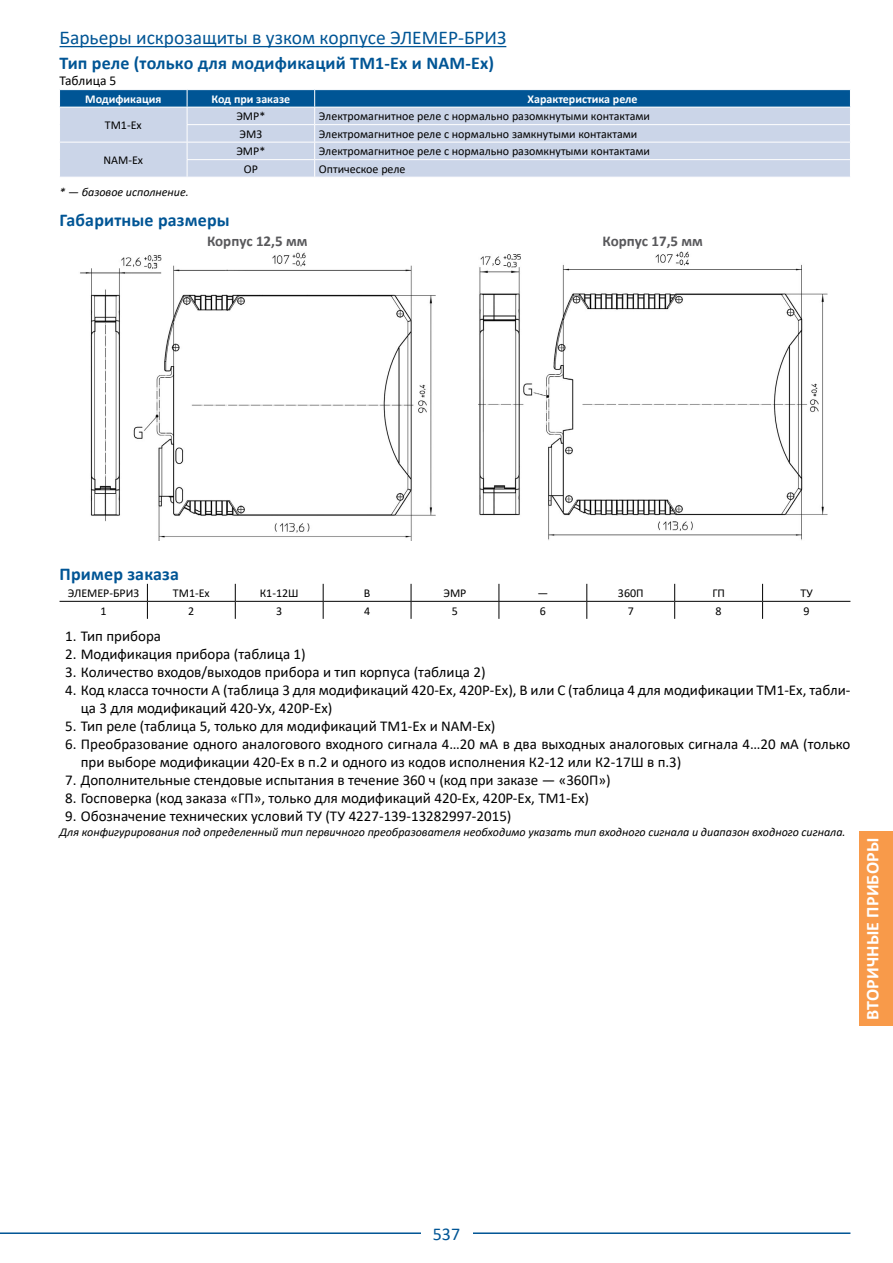
<style>
.page{position:relative;width:893px;height:1263px;background:#fff}
.page>*{position:absolute;margin:0;border:0;box-sizing:border-box;transform-origin:0 0}
.t1{font:19.5px "Calibri";color:#005595}
.t2{font:700 18px "Calibri";letter-spacing:.01em;color:#005595}
.t3{font:700 18px "Calibri";letter-spacing:.01em;color:#fff}
.t4{font:18px "Calibri";color:#005595}
.t5{font:15px/18px "Calibri";color:#000}
.t6{font:700 15px "Calibri";color:#58585b}
.t7{font:13.5px "Calibri";color:#000}
.t8{font:12px "Calibri";color:#000}
.t9{font:italic 12px "Calibri";color:#000}
.t10{font:700 12px "Calibri";color:#fff}
</style>
<div class="page">
<hr style="left:0;top:1232px;width:850px;height:2px;background:#005595">
<hr style="left:60px;top:46px;width:446px;height:1px;background:#005595">
<div style="left:421px;top:1225px;width:51px;height:16px;background:#fff"></div>
<div style="left:859px;top:832px;width:34px;height:194px;background:#f89a4a"></div>
<svg style="left:59px;top:90px;width:792px;height:87px;background:#a7bed9"></svg>
<img style="left:80px;top:252px;width:356px;height:289px">
<img style="left:478px;top:252px;width:349px;height:289px">
<hr style="left:60px;top:601px;width:87px;height:1px;background:#000">
<hr style="left:147px;top:601px;width:88px;height:1px;background:#000">
<svg style="left:147px;top:584px;width:1px;height:35px"></svg>
<hr style="left:235px;top:601px;width:88px;height:1px;background:#000">
<svg style="left:235px;top:584px;width:1px;height:35px"></svg>
<hr style="left:323px;top:601px;width:88px;height:1px;background:#000">
<svg style="left:323px;top:584px;width:1px;height:35px"></svg>
<hr style="left:411px;top:601px;width:88px;height:1px;background:#000">
<svg style="left:411px;top:584px;width:1px;height:35px"></svg>
<hr style="left:499px;top:601px;width:88px;height:1px;background:#000">
<svg style="left:499px;top:584px;width:1px;height:35px"></svg>
<hr style="left:587px;top:601px;width:88px;height:1px;background:#000">
<svg style="left:586px;top:584px;width:1px;height:35px"></svg>
<hr style="left:675px;top:601px;width:88px;height:1px;background:#000">
<svg style="left:674px;top:584px;width:1px;height:35px"></svg>
<hr style="left:763px;top:601px;width:87px;height:1px;background:#000">
<svg style="left:762px;top:584px;width:1px;height:35px"></svg>
<h1 class="t1" style="left:60px;top:24px;width:448px">Барьеры искрозащиты в узком корпусе ЭЛЕМЕР-БРИЗ</h1>
<p class="t2" style="left:60px;top:50px;width:436px">Тип реле (только для модификаций ТМ1-Ех и NAM-Ex)</p>
<p class="t7" style="left:60px;top:71px;width:58px">Таблица 5</p>
<p class="t10" style="left:85px;top:90px;width:78px">Модификация</p>
<p class="t10" style="left:212px;top:90px;width:80px">Код при заказе</p>
<p class="t10" style="left:528px;top:90px;width:111px">Характеристика реле</p>
<p class="t8" style="left:105px;top:117px;width:38px">ТМ1-Ех</p>
<p class="t8" style="left:236px;top:108px;width:31px">ЭМР*</p>
<p class="t8" style="left:319px;top:108px;width:333px">Электромагнитное реле с нормально разомкнутыми контактами</p>
<p class="t8" style="left:240px;top:126px;width:24px">ЭМЗ</p>
<p class="t8" style="left:319px;top:126px;width:320px">Электромагнитное реле с нормально замкнутыми контактами</p>
<p class="t8" style="left:103px;top:152px;width:41px">NAM-Ех</p>
<p class="t8" style="left:236px;top:143px;width:31px">ЭМР*</p>
<p class="t8" style="left:319px;top:143px;width:333px">Электромагнитное реле с нормально разомкнутыми контактами</p>
<p class="t8" style="left:244px;top:161px;width:16px">ОР</p>
<p class="t8" style="left:319px;top:161px;width:88px">Оптическое реле</p>
<p class="t9" style="left:60px;top:184px;width:131px">* — базовое исполнение.</p>
<p class="t2" style="left:60px;top:208px;width:172px">Габаритные размеры</p>
<p class="t6" style="left:207px;top:230px;width:102px">Корпус 12,5 мм</p>
<p class="t6" style="left:602px;top:230px;width:102px">Корпус 17,5 мм</p>
<p class="t2" style="left:60px;top:561px;width:121px">Пример заказа</p>
<p class="t8" style="left:68px;top:585px;width:73px">ЭЛЕМЕР-БРИЗ</p>
<p class="t8" style="left:173px;top:585px;width:38px">ТМ1-Ех</p>
<p class="t8" style="left:260px;top:585px;width:40px">К1-12Ш</p>
<p class="t8" style="left:364px;top:585px;width:8px">В</p>
<p class="t8" style="left:443px;top:585px;width:25px">ЭМР</p>
<p class="t8" style="left:537px;top:585px;width:12px">—</p>
<p class="t8" style="left:618px;top:585px;width:27px">360П</p>
<p class="t8" style="left:712px;top:585px;width:14px">ГП</p>
<p class="t8" style="left:800px;top:585px;width:14px">ТУ</p>
<p class="t8" style="left:100px;top:602px;width:8px">1</p>
<p class="t8" style="left:188px;top:602px;width:8px">2</p>
<p class="t8" style="left:276px;top:602px;width:8px">3</p>
<p class="t8" style="left:364px;top:602px;width:8px">4</p>
<p class="t8" style="left:452px;top:602px;width:8px">5</p>
<p class="t8" style="left:540px;top:602px;width:8px">6</p>
<p class="t8" style="left:628px;top:602px;width:8px">7</p>
<p class="t8" style="left:716px;top:602px;width:8px">8</p>
<p class="t8" style="left:803px;top:602px;width:8px">9</p>
<p class="t5" style="left:65px;top:627px;width:97px">1. Тип прибора</p>
<p class="t5" style="left:65px;top:645px;width:242px">2. Модификация прибора (таблица 1)</p>
<p class="t5" style="left:65px;top:663px;width:422px">3. Количество входов/выходов прибора и тип корпуса (таблица 2)</p>
<p class="t5" style="left:81px;top:681px;width:771px;text-indent:-16px">4. Код класса точности А (таблица 3 для модификаций 420-Ех, 420Р-Ех), В или С (таблица 4 для модификации ТМ1-Ех, табли&shy;ца 3 для модификаций 420-Ух, 420Р-Ех)</p>
<p class="t5" style="left:65px;top:717px;width:432px">5. Тип реле (таблица 5, только для модификаций ТМ1-Ех и NAM-Ex)</p>
<p class="t5" style="left:81px;top:735px;width:771px;text-indent:-16px">6. Преобразование одного аналогового входного сигнала 4…20 мА в два выходных аналоговых сигнала 4…20 мА (только при выборе модификации 420-Ех в п.2 и одного из кодов исполнения К2-12 или К2-17Ш в п.3)</p>
<p class="t5" style="left:65px;top:771px;width:547px">7. Дополнительные стендовые испытания в течение 360 ч (код при заказе — «360П»)</p>
<p class="t5" style="left:65px;top:789px;width:525px">8. Госповерка (код заказа «ГП», только для модификаций 420-Ex, 420P-Ex, ТМ1-Ex)</p>
<p class="t5" style="left:65px;top:807px;width:448px">9. Обозначение технических условий ТУ (ТУ 4227-139-13282997-2015)</p>
<p class="t9" style="left:60px;top:823px;width:787px">Для конфигурирования под определенный тип первичного преобразователя необходимо указать тип входного сигнала и диапазон входного сигнала.</p>
<p class="t3" style="left:860px;top:1020px;width:184px;rotate:-90deg">ВТОРИЧНЫЕ ПРИБОРЫ</p>
<p class="t4" style="left:433px;top:1221px;width:29px">537</p>
</div>
